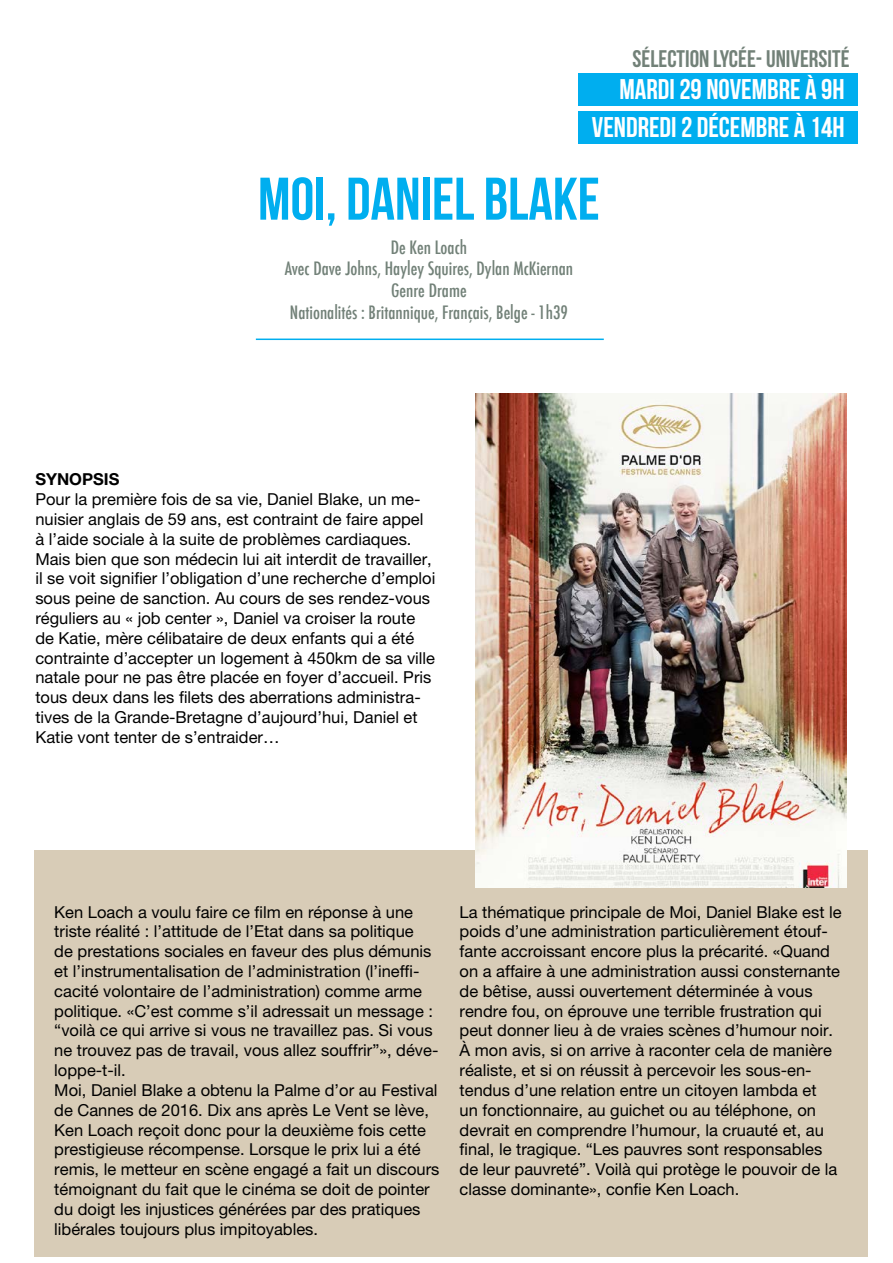
<style>
.page{position:relative;width:893px;height:1263px;background:#fff}
.page>*{position:absolute;margin:0;border:0;box-sizing:border-box;transform-origin:0 0}
.t1{font:60px "Bebas Neue";color:#00aeef}
.t2{font:28.5px/38.1px "Bebas Neue";color:#fff;text-align:right}
.t3{font:24px "Bebas Neue";color:#728178}
.t4{font:500 condensed 18px/21.6px "Futura";color:#728178;text-align:center}
.t5{font:16.5px/19.8px "Helvetica Neue LT Pro";color:#000}
.t6{font:700 16.5px "Helvetica Neue LT Pro";color:#000}
.s1{color:#fff}
</style>
<div class="page">
<div style="left:34px;top:850px;width:833px;height:406px;background:#d8ccb7"></div>
<img style="left:476px;top:393px;width:371px;height:495px">
<div style="left:578px;top:73px;width:280px;height:32px;background:#00aeef"></div>
<div style="left:578px;top:111px;width:280px;height:32px;background:#00aeef"></div>
<hr style="left:256px;top:339px;width:348px;height:1px;background:#00aeef">
<h3 class="t3" style="left:633px;top:46px;width:225px">SÉLECTION LYCÉE- UNIVERSITÉ<span class="s1">L</span></h3>
<h2 class="t2" style="left:592px;top:70px;width:254px">MARDI 29 NOVEMBRE À 9H<br>VENDREDI 2 DÉCEMBRE À 14H</h2>
<h1 class="t1" style="left:258px;top:166px;width:343px">MOI, DANIEL BLAKE</h1>
<p class="t4" style="left:285px;top:236px;width:290px">De Ken Loach<br>Avec Dave Johns, Hayley Squires, Dylan McKiernan<br>Genre Drame<br>Nationalités : Britannique, Français, Belge - 1h39</p>
<p class="t6" style="left:35px;top:469px;width:84px">SYNOPSIS</p>
<p class="t5" style="left:35px;top:489px;width:402px">Pour la première fois de sa vie, Daniel Blake, un me&shy;nuisier anglais de 59 ans, est contraint de faire appel à l’aide sociale à la suite de problèmes cardiaques.<br>Mais bien que son médecin lui ait interdit de travailler, il se voit signifier l’obligation d’une recherche d’emploi sous peine de sanction. Au cours de ses rendez-vous réguliers au « job center », Daniel va croiser la route de Katie, mère célibataire de deux enfants qui a été contrainte d’accepter un logement à 450km de sa ville natale pour ne pas être placée en foyer d’accueil. Pris tous deux dans les filets des aberrations administra&shy;tives de la Grande-Bretagne d’aujourd’hui, Daniel et Katie vont tenter de s’entraider…</p>
<p class="t5" style="left:54px;top:902px;width:387px">Ken Loach a voulu faire ce film en réponse à une triste réalité : l’attitude de l’Etat dans sa politique<br>de prestations sociales en faveur des plus démunis et l’instrumentalisation de l’administration (l’ineffi&shy;cacité volontaire de l’administration) comme arme politique. «C’est comme s’il adressait un message : “voilà ce qui arrive si vous ne travaillez pas. Si vous ne trouvez pas de travail, vous allez souffrir”», déve&shy;loppe-t-il.<br>Moi, Daniel Blake a obtenu la Palme d’or au Festival de Cannes de 2016. Dix ans après Le Vent se lève, Ken Loach reçoit donc pour la deuxième fois cette prestigieuse récompense. Lorsque le prix lui a été remis, le metteur en scène engagé a fait un discours témoignant du fait que le cinéma se doit de pointer du doigt les injustices générées par des pratiques libérales toujours plus impitoyables.</p>
<p class="t5" style="left:460px;top:902px;width:384px">La thématique principale de Moi, Daniel Blake est le poids d’une administration particulièrement étouf&shy;fante accroissant encore plus la précarité. «Quand on a affaire à une administration aussi consternante de bêtise, aussi ouvertement déterminée à vous rendre fou, on éprouve une terrible frustration qui peut donner lieu à de vraies scènes d’humour noir.<br>À mon avis, si on arrive à raconter cela de manière réaliste, et si on réussit à percevoir les sous-en&shy;tendus d’une relation entre un citoyen lambda et<br>un fonctionnaire, au guichet ou au téléphone, on devrait en comprendre l’humour, la cruauté et, au final, le tragique. “Les pauvres sont responsables de leur pauvreté”. Voilà qui protège le pouvoir de la classe dominante», confie Ken Loach.</p>
</div>
